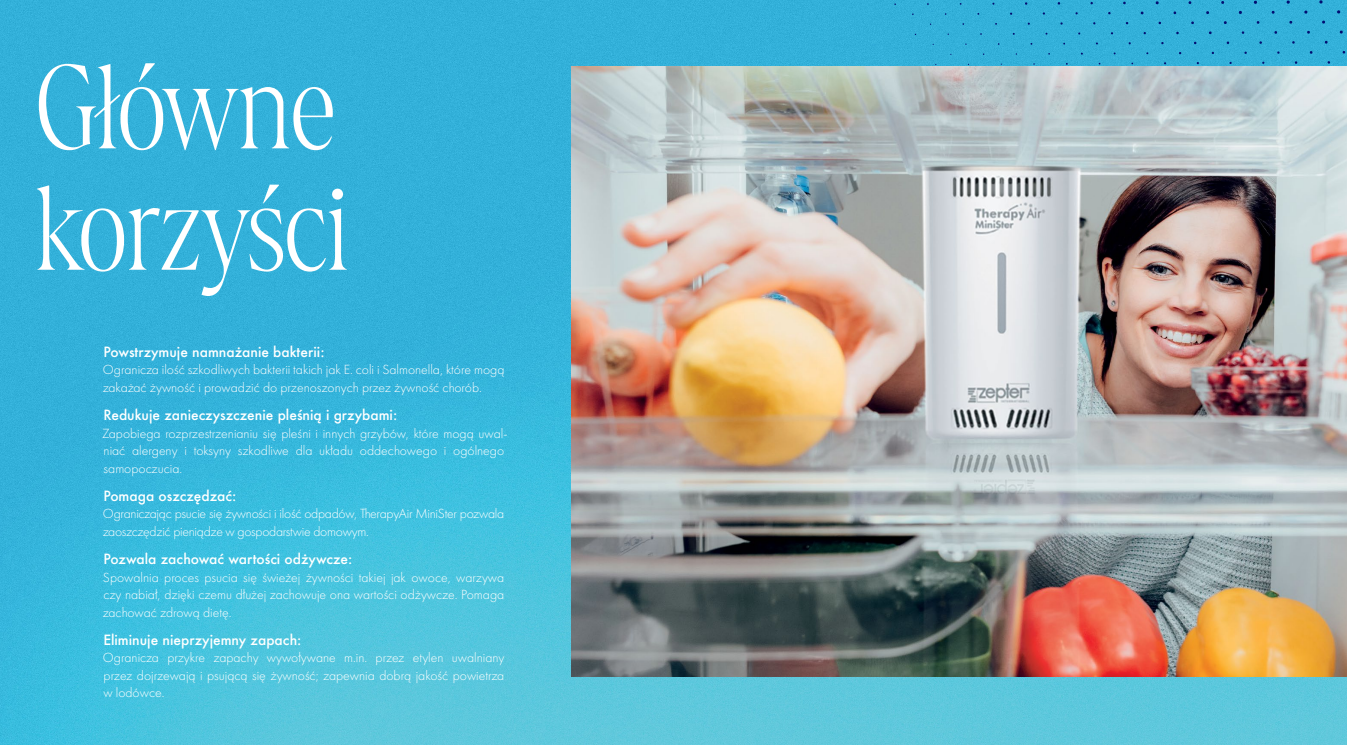
<style>
.page{position:relative;width:1347px;height:745px;background:#fff}
.page>*{position:absolute;margin:0;border:0;box-sizing:border-box;transform-origin:0 0}
.t1{font:300 125px/121.2px "Marlide Display";color:#fff}
.t2{font:300 13.75px/17.5px "Futura PT";color:#fff}
.t3{font:500 13.75px "Futura";color:#fff}
.t4{font:300 13.75px/17.5px "Futura PT";letter-spacing:-.02em;color:#fff}
</style>
<div class="page">
<img style="left:0;top:0;width:1346px;height:744px">
<svg style="left:1339px;top:30px;width:3px;height:4px"></svg>
<svg style="left:1336px;top:10px;width:4px;height:4px"></svg>
<svg style="left:1321px;top:20px;width:4px;height:4px"></svg>
<svg style="left:1306px;top:31px;width:4px;height:3px"></svg>
<svg style="left:1319px;top:0;width:3px;height:4px"></svg>
<svg style="left:1304px;top:10px;width:3px;height:4px"></svg>
<svg style="left:1286px;top:0;width:4px;height:4px"></svg>
<svg style="left:1253px;top:0;width:4px;height:4px"></svg>
<svg style="left:1238px;top:11px;width:4px;height:3px"></svg>
<svg style="left:1223px;top:21px;width:4px;height:3px"></svg>
<svg style="left:1205px;top:11px;width:4px;height:3px"></svg>
<svg style="left:1155px;top:1px;width:3px;height:4px"></svg>
<svg style="left:1140px;top:11px;width:3px;height:4px"></svg>
<img style="left:571px;top:67px;width:775px;height:608px">
<h1 class="t1" style="left:35px;top:37px;width:314px">Główne korzyści</h1>
<p class="t3" style="left:103px;top:342px;width:223px">Powstrzymuje namnażanie bakterii:</p>
<p class="t2" style="left:103px;top:361px;width:403px">Ogranicza ilość szkodliwych bakterii takich jak E. coli i Salmonella, które mogą zakażać żywność i prowadzić do przenoszonych przez żywność chorób.</p>
<p class="t3" style="left:103px;top:405px;width:295px">Redukuje zanieczyszczenie pleśnią i grzybami:</p>
<p class="t2" style="left:102px;top:424px;width:407px">Zapobiega rozprzestrzenianiu się pleśni i innych grzybów, które mogą uwal&shy;niać alergeny i toksyny szkodliwe dla układu oddechowego i ogólnego samopoczucia.</p>
<p class="t3" style="left:103px;top:486px;width:134px">Pomaga oszczędzać:</p>
<p class="t4" style="left:103px;top:504px;width:403px">Ograniczając psucie się żywności i ilość odpadów, TherapyAir MiniSter pozwala zaoszczędzić pieniądze w gospodarstwie domowym.</p>
<p class="t3" style="left:103px;top:549px;width:250px">Pozwala zachować wartości odżywcze:</p>
<p class="t2" style="left:103px;top:568px;width:403px;text-align:justify">Spowalnia proces psucia się świeżej żywności takiej jak owoce, warzywa czy nabiał, dzięki czemu dłużej zachowuje ona wartości odżywcze. Pomaga zachować zdrową dietę.</p>
<p class="t3" style="left:103px;top:629px;width:200px">Eliminuje nieprzyjemny zapach:</p>
<p class="t2" style="left:103px;top:648px;width:403px;text-align:justify">Ogranicza przykre zapachy wywoływane m.in. przez etylen uwalniany przez dojrzewają i psującą się żywność; zapewnia dobrą jakość powietrza w lodówce.</p>
</div>
